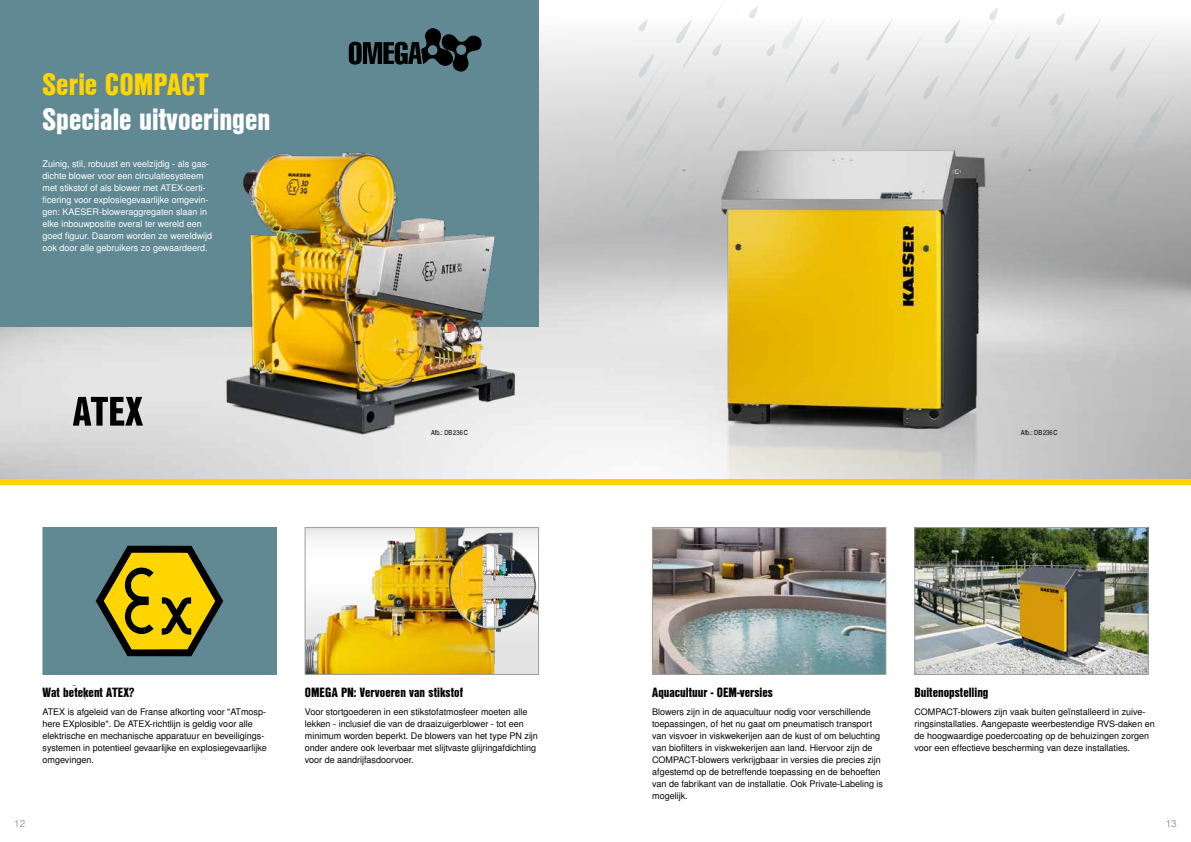
<style>
.page{position:relative;width:1191px;height:842px;background:#fff}
.page>*{position:absolute;margin:0;border:0;box-sizing:border-box;transform-origin:0 0}
.t1{font:30px "Nimbus San L Bla Con";color:#fff}
.t2{font:30px "Nimbus San L Bla Con";color:#ffd500}
.t3{font:13px "Nimbus San L Bla Con";color:#000}
.t4{font:10px "Nimbus San L";color:#9d9d9c}
.t5{font:9px/12px "Nimbus San L";color:#000}
.t6{font:9px/12px "Nimbus San L";color:#fff}
.t7{font:7px "Nimbus San L Reg Con";color:#000}
</style>
<div class="page">
<img style="left:0;top:32px;width:1191px;height:447px">
<div style="left:0;top:479px;width:1191px;height:6px;background:#ffd500"></div>
<div style="left:0;top:0;width:539px;height:326px;background:#618994"></div>
<svg style="left:610px;top:5px;width:564px;height:376px"></svg>
<div style="left:43px;top:527px;width:233px;height:148px;background:#618994"></div>
<img style="left:307px;top:529px;width:230px;height:144px">
<div style="left:305px;top:527px;width:234px;height:148px;border:1px solid #9d9d9c"></div>
<img style="left:210px;top:152px;width:322px;height:307px">
<svg style="left:96px;top:546px;width:127px;height:110px"></svg>
<svg style="left:73px;top:397px;width:70px;height:29px;background:#616161"></svg>
<svg style="left:349px;top:28px;width:133px;height:44px"></svg>
<img style="left:595px;top:37px;width:513px;height:442px">
<img style="left:654px;top:529px;width:230px;height:144px">
<div style="left:652px;top:527px;width:234px;height:148px;border:1px solid #9d9d9c"></div>
<img style="left:916px;top:529px;width:230px;height:144px">
<div style="left:914px;top:527px;width:234px;height:148px;border:1px solid #9d9d9c"></div>
<h1 class="t2" style="left:43px;top:61px;width:168px">Serie COMPACT</h1>
<h1 class="t1" style="left:43px;top:96px;width:229px">Speciale uitvoeringen</h1>
<p class="t6" style="left:43px;top:158px;width:171px">Zuinig, stil, robuust en veelzijdig - als gas&shy;dichte blower voor een circulatiesysteem met stikstof of als blower met ATEX-certi&shy;ficering voor explosiegevaarlijke omgevin&shy;gen: KAESER-bloweraggregaten slaan in elke inbouwpositie overal ter wereld een goed figuur. Daarom worden ze wereldwijd ook door alle gebruikers zo gewaardeerd.</p>
<p class="t7" style="left:431px;top:428px;width:38px">Afb.: DB236C</p>
<p class="t7" style="left:1020px;top:428px;width:38px">Afb.: DB236C</p>
<h2 class="t3" style="left:43px;top:682px;width:93px">Wat betekent ATEX?</h2>
<p class="t5" style="left:43px;top:706px;width:226px">ATEX is afgeleid van de Franse afkorting voor "ATmosp&shy;here EXplosible". De ATEX-richtlijn is geldig voor alle elektrische en mechanische apparatuur en beveiligings&shy;systemen in potentieel gevaarlijke en explosiegevaarlijke omgevingen.</p>
<h2 class="t3" style="left:305px;top:682px;width:160px">OMEGA PN: Vervoeren van stikstof</h2>
<p class="t5" style="left:305px;top:706px;width:235px">Voor stortgoederen in een stikstofatmosfeer moeten alle lekken - inclusief die van de draaizuigerblower - tot een minimum worden beperkt. De blowers van het type PN zijn onder andere ook leverbaar met slijtvaste glijringafdichting voor de aandrijfasdoorvoer.</p>
<h2 class="t3" style="left:652px;top:682px;width:122px">Aquacultuur - OEM-versies</h2>
<p class="t5" style="left:652px;top:706px;width:232px">Blowers zijn in de aquacultuur nodig voor verschillende toepassingen, of het nu gaat om pneumatisch transport van visvoer in viskwekerijen aan de kust of om beluchting van biofilters in viskwekerijen aan land. Hiervoor zijn de COMPACT-blowers verkrijgbaar in versies die precies zijn afgestemd op de betreffende toepassing en de behoeften van de fabrikant van de installatie. Ook Private-Labeling is mogelijk.</p>
<h2 class="t3" style="left:914px;top:682px;width:75px">Buitenopstelling</h2>
<p class="t5" style="left:914px;top:706px;width:242px">COMPACT-blowers zijn vaak buiten geïnstalleerd in zuive&shy;ringsinstallaties. Aangepaste weerbestendige RVS-daken en de hoogwaardige poedercoating op de behuizingen zorgen voor een effectieve bescherming van deze installaties.</p>
<p class="t4" style="left:14px;top:817px;width:13px">12</p>
<p class="t4" style="left:1165px;top:817px;width:13px">13</p>
</div>
